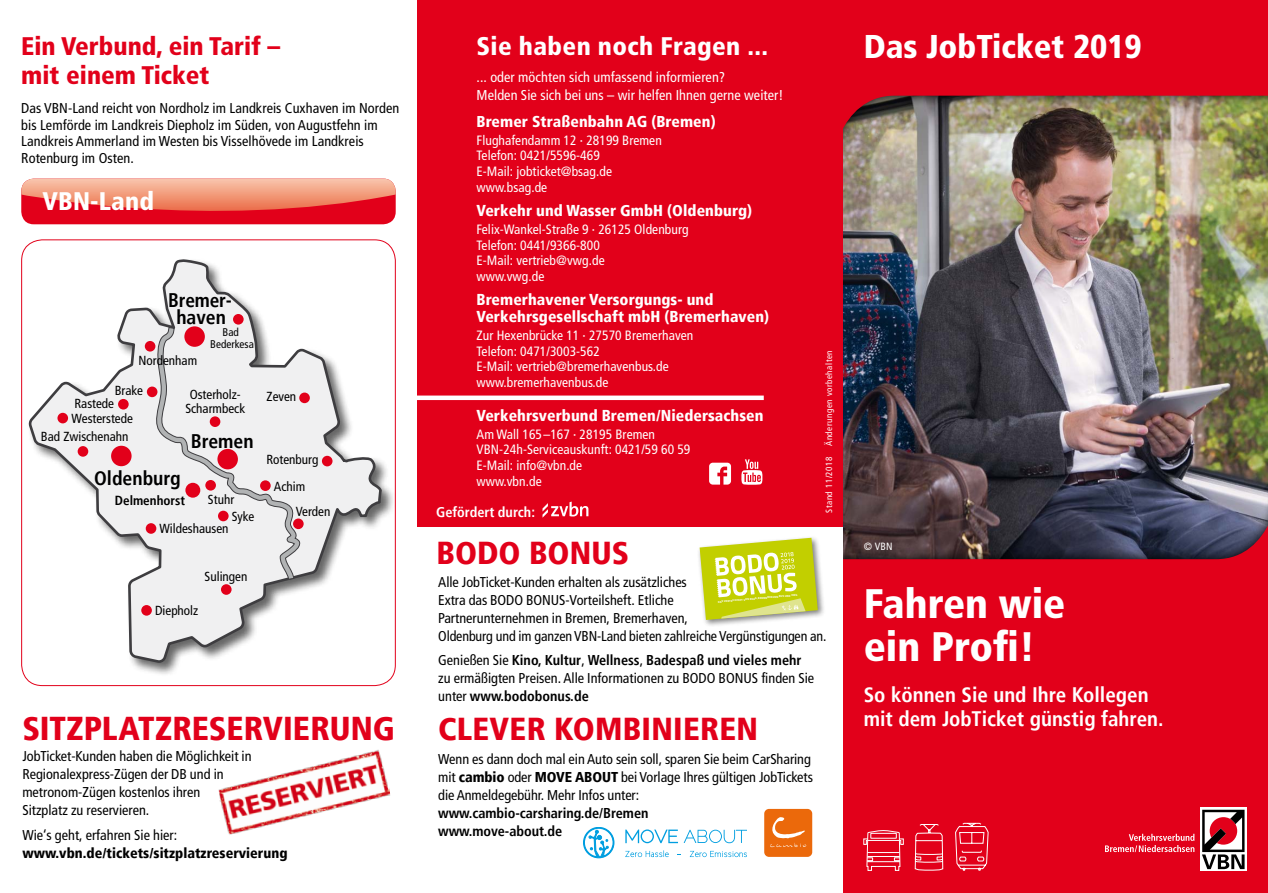
<style>
.page{position:relative;width:1268px;height:893px;background:#fff}
.page>*{position:absolute;margin:0;border:0;box-sizing:border-box;transform-origin:0 0}
.t1{font:900 condensed 41.25px/43.5px "Frutiger LTCE";color:#fff}
.t2{font:900 condensed 33px "Frutiger";color:#e2001a}
.t3{font:900 condensed 33px "Frutiger LTCE";color:#fff}
.t4{font:900 condensed 31.65px "Frutiger";letter-spacing:.005em;color:#e2001a}
.t5{font:900 condensed 25.5px "Frutiger LTCE";color:#e2001a}
.t6{font:900 condensed 25.5px "Frutiger LTCE";letter-spacing:.015em;color:#fff}
.t7{font:700 condensed 21px/24px "Frutiger";color:#fff}
.t8{font:700 condensed 19.65px/17.1px "Frutiger";color:#000;text-align:center}
.t9{font:900 condensed 15.75px/16.5px "Frutiger";letter-spacing:.005em;color:#fff}
.t10{font:900 condensed 15.75px "Frutiger LTCE";letter-spacing:.005em;color:#fff}
.t11{font:condensed 14.25px/18px "Frutiger";color:#000}
.t12{font:condensed 14.25px/18px "Frutiger";letter-spacing:.005em;color:#fff}
.t13{font:700 condensed 14.25px/18px "Frutiger";letter-spacing:-.005em;color:#000}
.t14{font:900 condensed 14.25px "Frutiger";color:#000}
.t15{font:700 condensed 14.25px "Frutiger";color:#fff}
.t16{font:condensed 13.5px/15.8px "Frutiger";letter-spacing:.005em;color:#fff}
.t17{font:condensed 13.2px/14.1px "Frutiger";color:#000;text-align:center}
.t18{font:700 condensed 13.2px "Frutiger";color:#000}
.t19{font:condensed 11.1px/11.9px "Frutiger";color:#000;text-align:center}
.t20{font:condensed 10.5px "Frutiger";color:#fff}
.t21{font:condensed 9px "Frutiger";letter-spacing:.06em;color:#fff}
.t22{font:800 2.7px "Titillium Text 22 L";color:#fff}
.s1{font-weight:700}
.s2{font-weight:900}
</style>
<div class="page">
<img style="left:842px;top:177px;width:425px;height:300px">
<div style="left:817px;top:0;width:450px;height:177px;background:#000;opacity:.9"></div>
<img style="left:842px;top:0;width:425px;height:170px">
<svg style="left:842px;top:485px;width:425px;height:408px;fill:#e2001a"></svg>
<div style="left:417px;top:0;width:425px;height:893px;background:#e2001a"></div>
<div style="left:408px;top:527px;width:434px;height:366px;background:#fff"></div>
<div style="left:27px;top:258px;width:368px;height:419px;background:#000;opacity:.6"></div>
<svg style="left:26px;top:258px;width:357px;height:428px"></svg>
<svg style="left:152px;top:327px;width:148px;height:253px"></svg>
<div style="left:217px;top:449px;width:21px;height:20px;background:#e2001a;border-radius:50%"></div>
<div style="left:184px;top:326px;width:21px;height:21px;background:#e2001a;border-radius:50%"></div>
<div style="left:145px;top:341px;width:10px;height:11px;background:#e2001a;border-radius:50%"></div>
<div style="left:147px;top:387px;width:10px;height:10px;background:#e2001a;border-radius:50%"></div>
<div style="left:210px;top:416px;width:10px;height:11px;background:#e2001a;border-radius:50%"></div>
<div style="left:205px;top:480px;width:11px;height:11px;background:#e2001a;border-radius:50%"></div>
<div style="left:185px;top:483px;width:15px;height:15px;background:#e2001a;border-radius:50%"></div>
<div style="left:141px;top:605px;width:11px;height:11px;background:#e2001a;border-radius:50%"></div>
<div style="left:221px;top:584px;width:10px;height:11px;background:#e2001a;border-radius:50%"></div>
<div style="left:218px;top:511px;width:10px;height:10px;background:#e2001a;border-radius:50%"></div>
<div style="left:260px;top:480px;width:11px;height:11px;background:#e2001a;border-radius:50%"></div>
<div style="left:322px;top:456px;width:10px;height:10px;background:#e2001a;border-radius:50%"></div>
<div style="left:293px;top:518px;width:10px;height:11px;background:#e2001a;border-radius:50%"></div>
<div style="left:146px;top:523px;width:10px;height:11px;background:#e2001a;border-radius:50%"></div>
<div style="left:111px;top:446px;width:20px;height:20px;background:#e2001a;border-radius:50%"></div>
<div style="left:57px;top:413px;width:11px;height:10px;background:#e2001a;border-radius:50%"></div>
<div style="left:118px;top:399px;width:11px;height:11px;background:#e2001a;border-radius:50%"></div>
<div style="left:78px;top:446px;width:10px;height:11px;background:#e2001a;border-radius:50%"></div>
<div style="left:299px;top:393px;width:11px;height:10px;background:#e2001a;border-radius:50%"></div>
<div style="left:233px;top:314px;width:10px;height:11px;background:#e2001a;border-radius:50%"></div>
<svg style="left:21px;top:179px;width:374px;height:46px"></svg>
<svg style="left:1199px;top:807px;width:47px;height:64px"></svg>
<svg style="left:1104px;top:834px;width:90px;height:18px"></svg>
<svg style="left:1201px;top:810px;width:43px;height:59px"></svg>
<svg style="left:954px;top:823px;width:34px;height:48px"></svg>
<svg style="left:863px;top:823px;width:40px;height:48px"></svg>
<svg style="left:914px;top:823px;width:29px;height:47px"></svg>
<hr style="left:417px;top:396px;width:346px;height:4px;background:#fff">
<div style="left:764px;top:809px;width:48px;height:48px;background:#eb690b;border-radius:5px"></div>
<svg style="left:770px;top:817px;width:36px;height:30px"></svg>
<div style="left:697px;top:535px;width:128px;height:93px;background:#000;opacity:.5"></div>
<svg style="left:699px;top:538px;width:118px;height:87px"></svg>
<svg style="left:583px;top:827px;width:31px;height:31px"></svg>
<svg style="left:625px;top:850px;width:43px;height:7px"></svg>
<svg style="left:689px;top:851px;width:57px;height:6px"></svg>
<svg style="left:625px;top:829px;width:121px;height:14px"></svg>
<svg style="left:709px;top:463px;width:22px;height:22px"></svg>
<svg style="left:741px;top:459px;width:21px;height:26px"></svg>
<svg style="left:542px;top:502px;width:46px;height:16px"></svg>
<img style="left:218px;top:750px;width:172px;height:85px">
<h3 class="t5" style="left:21px;top:31px;width:260px">Ein Verbund, ein Tarif –</h3>
<h2 class="t3" style="left:863px;top:26px;width:279px">Das JobTicket 2019</h2>
<h3 class="t5" style="left:21px;top:60px;width:190px">mit einem Ticket</h3>
<p class="t11" style="left:21px;top:100px;width:379px;line-height:16.5px">Das VBN-Land reicht von Nordholz im Landkreis Cuxhaven im Norden bis Lemförde im Landkreis Diepholz im Süden, von Augustfehn im Landkreis Ammerland im Westen bis Visselhövede im Landkreis Rotenburg im Osten.</p>
<h3 class="t6" style="left:476px;top:31px;width:293px">Sie haben noch Fragen ...</h3>
<p class="t12" style="left:476px;top:68px;width:308px">... oder möchten sich umfassend informieren?<br>Melden Sie sich bei uns – wir helfen Ihnen gerne weiter!</p>
<p class="t10" style="left:476px;top:112px;width:240px">Bremer Straßenbahn AG (Bremen)</p>
<p class="t16" style="left:476px;top:132px;width:187px">Flughafendamm 12 · 28199 Bremen<br>Telefon: 0421/5596-469<br>E-Mail: jobticket@bsag.de www.bsag.de</p>
<p class="t9" style="left:476px;top:202px;width:277px">Verkehr und Wasser GmbH (Oldenburg)</p>
<p class="t16" style="left:476px;top:221px;width:213px">Felix-Wankel-Straße 9 · 26125 Oldenburg<br>Telefon: 0441/9366-800<br>E-Mail: vertrieb@vwg.de<br>www.vwg.de</p>
<p class="t9" style="left:476px;top:292px;width:294px">Bremerhavener Versorgungs- und<br>Verkehrsgesellschaft mbH (Bremerhaven)</p>
<p class="t16" style="left:476px;top:327px;width:218px">Zur Hexenbrücke 11 · 27570 Bremerhaven<br>Telefon: 0471/3003-562<br>E-Mail: vertrieb@bremerhavenbus.de www.bremerhavenbus.de</p>
<p class="t9" style="left:476px;top:407px;width:288px">Verkehrsverbund Bremen/Niedersachsen</p>
<p class="t16" style="left:476px;top:426px;width:215px">Am Wall 165–167 · 28195 Bremen<br>VBN-24h-Serviceauskunft: 0421/59 60 59<br>E-Mail: info@vbn.de<br>www.vbn.de</p>
<h3 class="t6" style="left:43px;top:186px;width:113px">VBN-Land</h3>
<h3 class="t8" style="left:168px;top:292px;width:65px">Bremer&shy;haven</h3>
<p class="t19" style="left:210px;top:326px;width:45px">Bad<br>Bederkesa</p>
<p class="t21" style="left:823px;top:513px;width:164px;rotate:-90deg">Stand 11/2018 Änderungen vorbehalten</p>
<p class="t17" style="left:138px;top:353px;width:60px">Nordenham</p>
<p class="t17" style="left:115px;top:384px;width:30px">Brake</p>
<p class="t17" style="left:185px;top:388px;width:61px">Osterholz-<br>Scharmbeck</p>
<p class="t17" style="left:266px;top:390px;width:31px">Zeven</p>
<p class="t17" style="left:74px;top:396px;width:41px">Rastede</p>
<p class="t17" style="left:72px;top:411px;width:63px">Westerstede</p>
<p class="t17" style="left:41px;top:430px;width:89px">Bad Zwischenahn</p>
<h3 class="t8" style="left:191px;top:432px;width:64px">Bremen</h3>
<p class="t17" style="left:266px;top:453px;width:54px">Rotenburg</p>
<h3 class="t8" style="left:94px;top:469px;width:88px">Oldenburg</h3>
<p class="t17" style="left:274px;top:479px;width:33px">Achim</p>
<p class="t17" style="left:208px;top:492px;width:28px">Stuhr</p>
<p class="t18" style="left:115px;top:493px;width:72px">Delmenhorst</p>
<p class="t15" style="left:436px;top:503px;width:100px">Gefördert durch:</p>
<p class="t17" style="left:296px;top:504px;width:36px">Verden</p>
<p class="t17" style="left:232px;top:509px;width:24px">Syke</p>
<p class="t17" style="left:159px;top:521px;width:71px">Wildeshausen</p>
<p class="t17" style="left:204px;top:569px;width:44px">Sulingen</p>
<h3 class="t4" style="left:436px;top:534px;width:194px">BODO BONUS</h3>
<p class="t20" style="left:863px;top:540px;width:30px">© VBN</p>
<p class="t11" style="left:438px;top:573px;width:390px">Alle JobTicket-Kunden erhalten als zusätzliches<br>Extra das BODO BONUS-Vorteilsheft. Etliche<br>Partnerunternehmen in Bremen, Bremerhaven,<br>Oldenburg und im ganzen VBN-Land bieten zahlreiche Vergünstigungen an.</p>
<p class="t11" style="left:438px;top:651px;width:377px">Genießen Sie <span class="s1">Kino, Kultur</span>, <span class="s1">Wellness</span>, <span class="s1">Badespaß und vieles mehr </span>zu ermäßigten Preisen. Alle Informationen zu BODO BONUS finden Sie unter <span class="s1">www.bodobonus.de</span></p>
<h1 class="t1" style="left:863px;top:582px;width:203px">Fahren wie ein Profi!</h1>
<h3 class="t7" style="left:863px;top:683px;width:301px">So können Sie und Ihre Kollegen mit dem JobTicket günstig fahren.</h3>
<p class="t22" style="left:717px;top:600px;width:81px;rotate:-5deg">DAS VORTEILSHEFT VON BSAG, BREMERHAVEN BUS UND VWG</p>
<p class="t17" style="left:155px;top:603px;width:45px">Diepholz</p>
<h2 class="t2" style="left:22px;top:709px;width:374px">SITZPLATZRESERVIERUNG</h2>
<p class="t11" style="left:22px;top:747px;width:231px">JobTicket-Kunden haben die Möglichkeit in Regionalexpress-Zügen der DB und in metronom-Zügen kostenlos ihren<br>Sitzplatz zu reservieren.</p>
<p class="t11" style="left:22px;top:826px;width:156px">Wie‘s geht, erfahren Sie hier:</p>
<p class="t14" style="left:22px;top:844px;width:267px">www.vbn.de/tickets/sitzplatzreservierung</p>
<h3 class="t4" style="left:438px;top:710px;width:321px">CLEVER KOMBINIEREN</h3>
<p class="t11" style="left:438px;top:750px;width:376px">Wenn es dann doch mal ein Auto sein soll, sparen Sie beim CarSharing mit <span class="s2">cambio</span> oder <span class="s2">MOVE ABOUT</span> bei Vorlage Ihres gültigen JobTickets die Anmeldegebühr. Mehr Infos unter:</p>
<p class="t13" style="left:438px;top:804px;width:212px">www.cambio-carsharing.de/Bremen www.move-about.de</p>
</div>
